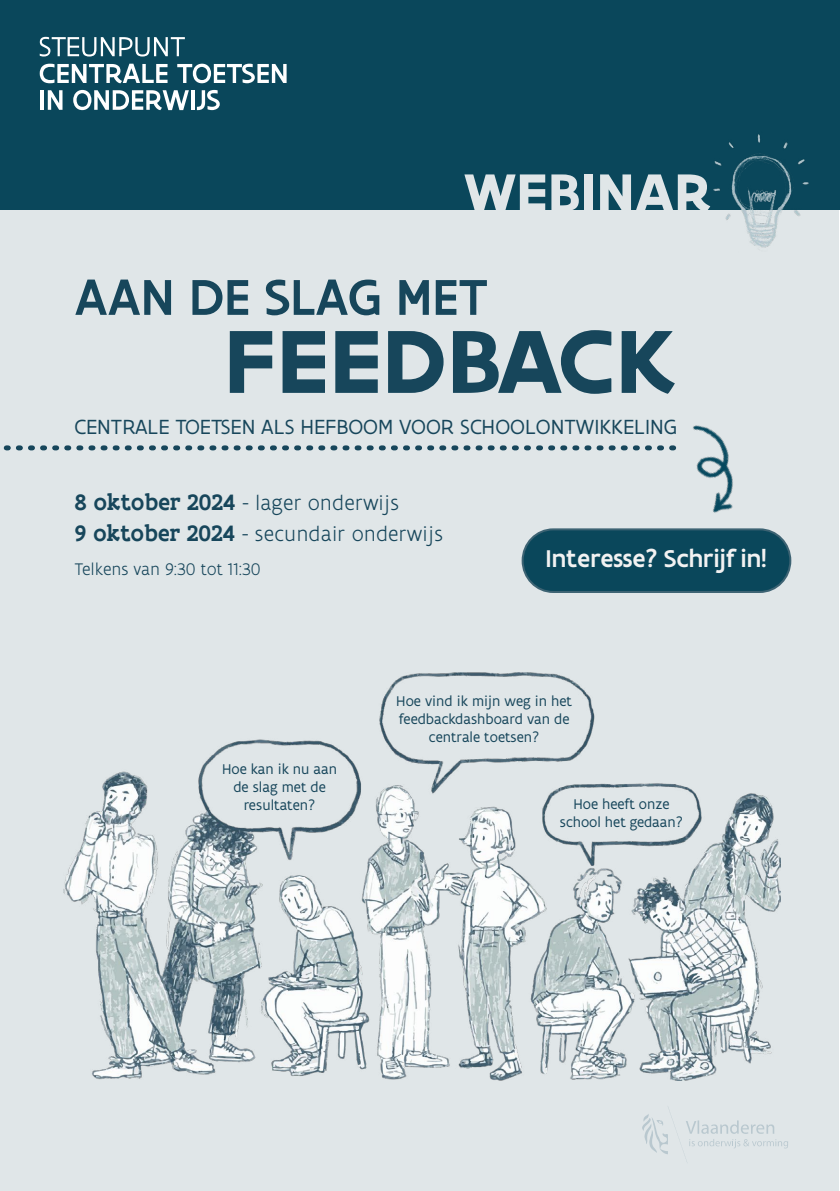
<style>
.page{position:relative;width:840px;height:1191px;background:#fff}
.page>*{position:absolute;margin:0;border:0;box-sizing:border-box;transform-origin:0 0}
.t1{font:700 96px "Flanders Art Sans";color:#17465b}
.t2{font:700 57.6px "Flanders Art Sans";color:#e0e6e8}
.t3{font:500 54px "Flanders Art Sans";color:#17465b}
.t4{font:500 26px "Flanders Art Sans";color:#f2f2f2}
.t5{font:300 22px/31.2px "Flanders Art Sans";color:#17465b}
.t6{font:22px "Flanders Art Sans";color:#17465b}
.t7{font:300 18px "Flanders Art Sans";color:#17465b}
.t8{font:15.2px/18.2px "Flanders Art Sans";color:#17465b;text-align:center}
.s1{font-family:"Flanders Art Serif";font-weight:500;font-size:24px}
</style>
<div class="page">
<div style="left:0;top:1px;width:838px;height:1190px;background:#e0e6e8"></div>
<div style="left:0;top:0;width:839px;height:210px;background:#0a475b"></div>
<svg style="left:40px;top:37px;width:145px;height:20px"></svg>
<svg style="left:40px;top:64px;width:127px;height:19px"></svg>
<svg style="left:177px;top:64px;width:109px;height:19px"></svg>
<hr style="left:41px;top:90px;width:3px;height:20px;background:#fff">
<svg style="left:48px;top:90px;width:14px;height:20px"></svg>
<svg style="left:73px;top:90px;width:116px;height:20px"></svg>
<hr style="left:191px;top:90px;width:3px;height:20px;background:#fff">
<svg style="left:197px;top:90px;width:23px;height:20px"></svg>
<img style="left:63px;top:672px;width:717px;height:408px">
<img style="left:713px;top:134px;width:96px;height:114px">
<svg style="left:642px;top:1107px;width:145px;height:55px"></svg>
<svg style="left:3px;top:445px;width:637px;height:5px"></svg>
<div style="left:522px;top:529px;width:267px;height:63px;background:#0a475b;border-radius:31px"></div>
<div style="left:521px;top:528px;width:269px;height:65px;border:2px solid #3d6373;border-radius:31px"></div>
<img style="left:643px;top:425px;width:122px;height:104px">
<h2 class="t2" style="left:463px;top:156px;width:248px">WEBINAR</h2>
<h3 class="t3" style="left:74px;top:263px;width:414px">AAN DE SLAG MET</h3>
<h1 class="t1" style="left:224px;top:301px;width:453px">FEEDBACK</h1>
<h3 class="t6" style="left:74px;top:413px;width:604px">CENTRALE TOETSEN ALS HEFBOOM VOOR SCHOOLONTWIKKELING</h3>
<h3 class="t5" style="left:74px;top:487px;width:370px"><span class="s1">8 oktober 2024</span> - lager onderwijs<br><span class="s1">9 oktober 2024</span> - secundair onderwijs</h3>
<p class="t7" style="left:74px;top:558px;width:187px">Telkens van 9:30 tot 11:30</p>
<h3 class="t4" style="left:545px;top:542px;width:222px">Interesse? Schrijf in!</h3>
<p class="t8" style="left:222px;top:759px;width:116px">Hoe kan ik nu aan de slag met de resultaten?</p>
<p class="t8" style="left:396px;top:691px;width:177px">Hoe vind ik mijn weg in het feedbackdashboard van de centrale toetsen?</p>
<p class="t8" style="left:559px;top:794px;width:124px">Hoe heeft onze school het gedaan?</p>
</div>
